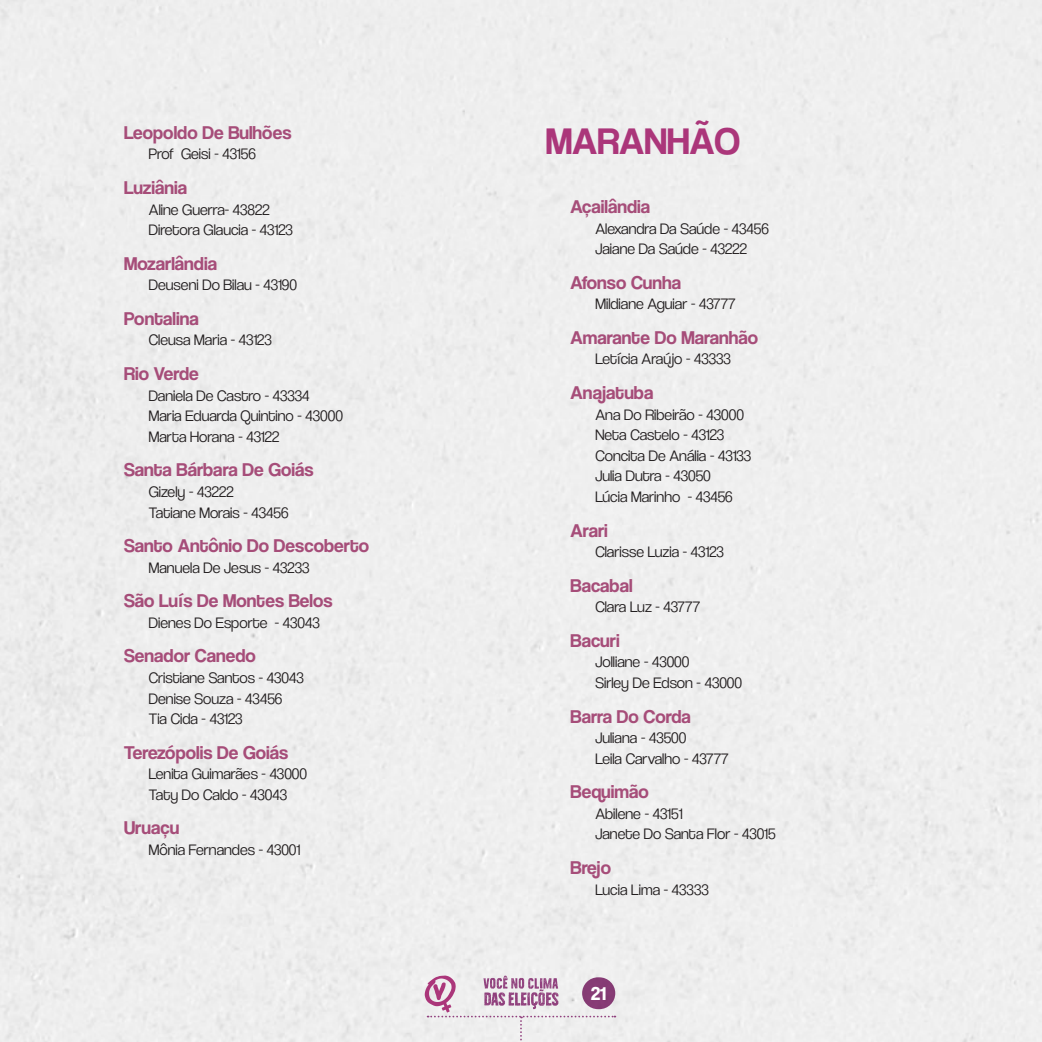
<style>
.page{position:relative;width:1042px;height:1042px;background:#eee}
.page>*{position:absolute;margin:0;border:0;box-sizing:border-box;transform-origin:0 0}
.Chamada{font:38.5px "Coolvetica Rg";color:#ab367a}
.Municipio{font:19.25px "Coolvetica Rg";color:#a64d79}
.t1{font:700 19.25px "Coolvetica Rg";color:#fff}
.Vereador{font:15.75px "Coolvetica Lt";color:#231f20}
</style>
<div class="page">
<svg style="left:425px;top:975px;width:190px;height:67px"></svg>
<p class="Municipio" style="left:124px;top:121px;width:169px">Leopoldo De Bulhões</p>
<p class="Vereador" style="left:149px;top:145px;width:109px">Prof Geisi - 43156</p>
<p class="Municipio" style="left:124px;top:176px;width:65px">Luziânia</p>
<p class="Vereador" style="left:149px;top:200px;width:122px">Aline Guerra- 43822</p>
<p class="Vereador" style="left:149px;top:221px;width:145px">Diretora Glaucia - 43123</p>
<p class="Municipio" style="left:124px;top:252px;width:95px">Mozarlândia</p>
<p class="Vereador" style="left:149px;top:276px;width:150px">Deuseni Do Bilau - 43190</p>
<p class="Municipio" style="left:124px;top:307px;width:76px">Pontalina</p>
<p class="Vereador" style="left:149px;top:331px;width:124px">Cleusa Maria - 43123</p>
<p class="Municipio" style="left:124px;top:362px;width:76px">Rio Verde</p>
<p class="Vereador" style="left:149px;top:386px;width:162px">Daniela De Castro - 43334</p>
<p class="Vereador" style="left:149px;top:407px;width:196px">Maria Eduarda Quintino - 43000</p>
<p class="Vereador" style="left:149px;top:427px;width:132px">Marta Horana - 43122</p>
<p class="Municipio" style="left:124px;top:458px;width:191px">Santa Bárbara De Goiás</p>
<p class="Vereador" style="left:149px;top:482px;width:86px">Gizely - 43222</p>
<p class="Vereador" style="left:149px;top:503px;width:141px">Tatiane Morais - 43456</p>
<p class="Municipio" style="left:124px;top:534px;width:246px">Santo Antônio Do Descoberto</p>
<p class="Vereador" style="left:149px;top:558px;width:162px">Manuela De Jesus - 43233</p>
<p class="Municipio" style="left:124px;top:589px;width:210px">São Luís De Montes Belos</p>
<p class="Vereador" style="left:149px;top:613px;width:172px">Dienes Do Esporte - 43043</p>
<p class="Municipio" style="left:124px;top:644px;width:133px">Senador Canedo</p>
<p class="Vereador" style="left:149px;top:668px;width:156px">Cristiane Santos - 43043</p>
<p class="Vereador" style="left:149px;top:689px;width:135px">Denise Souza - 43456</p>
<p class="Vereador" style="left:149px;top:710px;width:95px">Tia Cida - 43123</p>
<p class="Municipio" style="left:124px;top:741px;width:166px">Terezópolis De Goiás</p>
<p class="Vereador" style="left:149px;top:765px;width:160px">Lenita Guimarães - 43000</p>
<p class="Vereador" style="left:149px;top:785px;width:140px">Taty Do Caldo - 43043</p>
<p class="Municipio" style="left:124px;top:817px;width:57px">Uruaçu</p>
<p class="Vereador" style="left:149px;top:840px;width:153px">Mônia Fernandes - 43001</p>
<p class="Chamada" style="left:546px;top:118px;width:196px">MARANHÃO</p>
<p class="Municipio" style="left:570px;top:195px;width:81px">Açailândia</p>
<p class="Vereador" style="left:595px;top:219px;width:175px">Alexandra Da Saúde - 43456</p>
<p class="Vereador" style="left:595px;top:240px;width:153px">Jaiane Da Saúde - 43222</p>
<p class="Municipio" style="left:570px;top:271px;width:112px">Afonso Cunha</p>
<p class="Vereador" style="left:595px;top:295px;width:142px">Mildiane Aguiar - 43777</p>
<p class="Municipio" style="left:570px;top:326px;width:189px">Amarante Do Maranhão</p>
<p class="Vereador" style="left:595px;top:350px;width:137px">Letícia Araújo - 43333</p>
<p class="Municipio" style="left:570px;top:381px;width:84px">Anajatuba</p>
<p class="Vereador" style="left:595px;top:405px;width:150px">Ana Do Ribeirão - 43000</p>
<p class="Vereador" style="left:595px;top:426px;width:130px">Neta Castelo - 43123</p>
<p class="Vereador" style="left:595px;top:446px;width:157px">Concita De Anália - 43133</p>
<p class="Vereador" style="left:595px;top:467px;width:117px">Julia Dutra - 43050</p>
<p class="Vereador" style="left:595px;top:487px;width:139px">Lúcia Marinho - 43456</p>
<p class="Municipio" style="left:570px;top:519px;width:39px">Arari</p>
<p class="Vereador" style="left:595px;top:543px;width:130px">Clarisse Luzia - 43123</p>
<p class="Municipio" style="left:570px;top:574px;width:64px">Bacabal</p>
<p class="Vereador" style="left:595px;top:598px;width:106px">Clara Luz - 43777</p>
<p class="Municipio" style="left:570px;top:629px;width:51px">Bacuri</p>
<p class="Vereador" style="left:595px;top:653px;width:95px">Jolliane - 43000</p>
<p class="Vereador" style="left:595px;top:673px;width:148px">Sirley De Edson - 43000</p>
<p class="Municipio" style="left:570px;top:705px;width:122px">Barra Do Corda</p>
<p class="Vereador" style="left:595px;top:729px;width:92px">Juliana - 43500</p>
<p class="Vereador" style="left:595px;top:749px;width:135px">Leila Carvalho - 43777</p>
<p class="Municipio" style="left:570px;top:780px;width:80px">Bequimão</p>
<p class="Vereador" style="left:595px;top:804px;width:89px">Abilene - 43151</p>
<p class="Vereador" style="left:595px;top:825px;width:182px">Janete Do Santa Flor - 43015</p>
<p class="Municipio" style="left:570px;top:856px;width:42px">Brejo</p>
<p class="Vereador" style="left:595px;top:880px;width:115px">Lucia Lima - 43333</p>
<p class="t1" style="left:591px;top:982px;width:16px">21</p>
</div>
